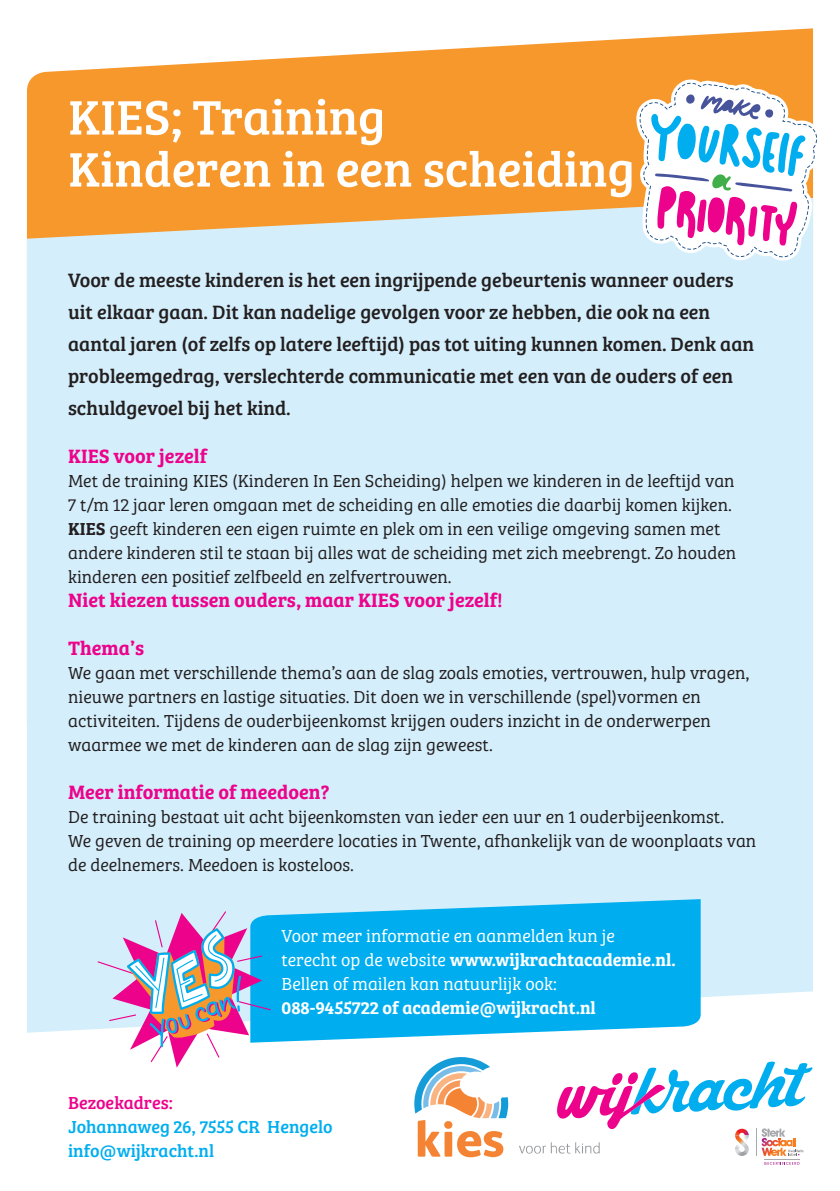
<style>
.page{position:relative;width:840px;height:1191px;background:#fff}
.page>*{position:absolute;margin:0;border:0;box-sizing:border-box;transform-origin:0 0}
.t1{font:50px/52px "Bree Serif";color:#fff}
.t2{font:20px/32px "Bree Serif";color:#231f20}
.t3{font:600 20px "Bree Serif";color:#ed028c}
.t4{font:18px/24px "Bree Serif Lt";color:#231f20}
.t5{font:600 18px "Bree Serif";color:#fff}
.t6{font:18px "Bree Serif Lt";color:#fff}
.t7{font:18px/24px "Bree Serif";color:#00aeef}
.t8{font:18px "Bree Serif";color:#ed028c}
.s1{font-family:"Bree Serif";font-weight:600}
.s2{font-family:"Bree Serif Lt";font-weight:400}
</style>
<div class="page">
<svg style="left:27px;top:28px;width:785px;height:170px;fill:#f7982c"></svg>
<div style="left:27px;top:198px;width:785px;height:834px;background:#d4effb"></div>
<svg style="left:700px;top:1019px;width:113px;height:146px"></svg>
<hr style="left:763px;top:1159px;width:36px;height:1px;background:#a8a9ad">
<svg style="left:763px;top:1162px;width:36px;height:2px"></svg>
<svg style="left:635px;top:79px;width:182px;height:182px"></svg>
<svg style="left:250px;top:899px;width:450px;height:143px;background:#1bb6f0"></svg>
<svg style="left:97px;top:911px;width:173px;height:156px"></svg>
<svg style="left:519px;top:1061px;width:293px;height:95px"></svg>
<svg style="left:414px;top:1057px;width:94px;height:100px"></svg>
<h1 class="t1" style="left:68px;top:88px;width:568px">KIES; Training<br>Kinderen in een scheiding</h1>
<p class="t2" style="left:68px;top:262px;width:687px">Voor de meeste kinderen is het een ingrijpende gebeurtenis wanneer ouders uit elkaar gaan. Dit kan nadelige gevolgen voor ze hebben, die ook na een aantal jaren (of zelfs op latere leeftijd) pas tot uiting kunnen komen. Denk aan probleemgedrag, verslechterde communicatie met een van de ouders of een schuldgevoel bij het kind.</p>
<p class="t3" style="left:68px;top:440px;width:140px">KIES voor jezelf</p>
<p class="t4" style="left:68px;top:467px;width:669px">Met de training KIES (Kinderen In Een Scheiding) helpen we kinderen in de leeftijd van 7 t/m 12 jaar leren omgaan met de scheiding en alle emoties die daarbij komen kijken.<br><span class="s1">KIES</span> geeft kinderen een eigen ruimte en plek om in een veilige omgeving samen met andere kinderen stil te staan bij alles wat de scheiding met zich meebrengt. Zo houden kinderen een positief zelfbeeld en zelfvertrouwen.</p>
<p class="t3" style="left:68px;top:584px;width:436px">Niet kiezen tussen ouders, maar KIES voor jezelf!</p>
<p class="t3" style="left:68px;top:632px;width:77px">Thema’s</p>
<p class="t4" style="left:68px;top:659px;width:682px">We gaan met verschillende thema’s aan de slag zoals emoties, vertrouwen, hulp vragen, nieuwe partners en lastige situaties. Dit doen we in verschillende (spel)vormen en activiteiten. Tijdens de ouderbijeenkomst krijgen ouders inzicht in de onderwerpen waarmee we met de kinderen aan de slag zijn geweest.</p>
<p class="t3" style="left:68px;top:776px;width:262px">Meer informatie of meedoen?</p>
<p class="t4" style="left:68px;top:803px;width:689px">De training bestaat uit acht bijeenkomsten van ieder een uur en 1 ouderbijeenkomst.<br>We geven de training op meerdere locaties in Twente, afhankelijk van de woonplaats van de deelnemers. Meedoen is kosteloos.</p>
<p class="t6" style="left:281px;top:922px;width:335px">Voor meer informatie en aanmelden kun je</p>
<p class="t5" style="left:281px;top:946px;width:395px"><span class="s2">terecht op de website</span> www.wijkrachtacademie.nl.</p>
<p class="t6" style="left:281px;top:970px;width:276px">Bellen of mailen kan natuurlijk ook:</p>
<p class="t5" style="left:281px;top:994px;width:315px">088-9455722 of academie@wijkracht.nl</p>
<p class="t8" style="left:68px;top:1089px;width:106px">Bezoekadres:</p>
<p class="t7" style="left:68px;top:1114px;width:266px">Johannaweg 26, 7555 CR Hengelo info@wijkracht.nl</p>
</div>
